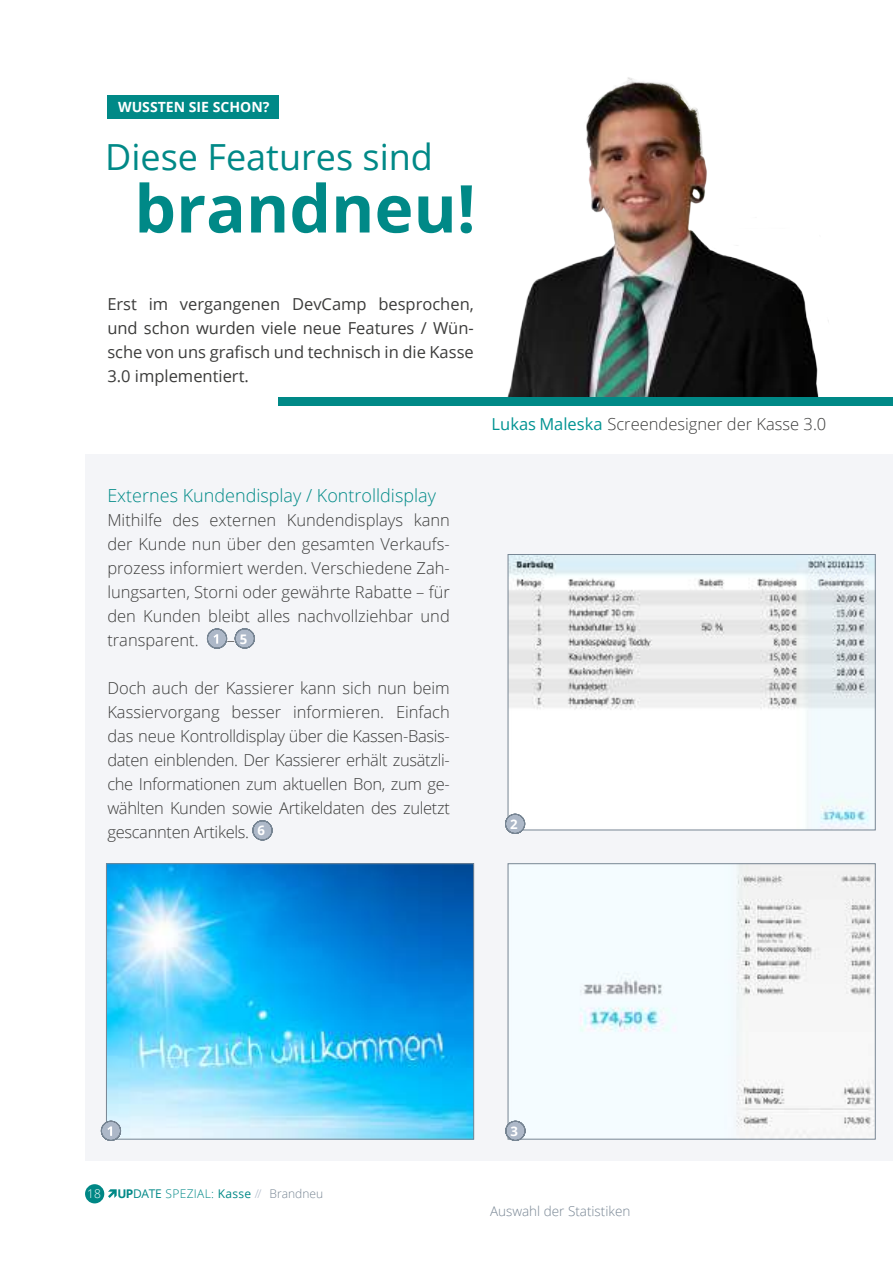
<style>
.page{position:relative;width:893px;height:1263px;background:#fff}
.page>*{position:absolute;margin:0;border:0;box-sizing:border-box;transform-origin:0 0}
.t1{font:700 66px "Open Sans";color:#008987}
.t2{font:36px "Open Sans";color:#008987}
.t3{font:300 18px "Open Sans";color:#008a87}
.t4{font:300 16.5px/24px "Open Sans";color:#3c3c3b;text-align:justify}
.t5{font:16.5px/24px "Open Sans";color:#3c3c3b;text-align:justify}
.t6{font:700 14.1px "Open Sans";color:#fff}
.t7{font:300 13.5px "Open Sans";color:#778593}
.t8{font:700 13.2px "Open Sans";color:#fff}
.t9{font:12px "Open Sans";letter-spacing:.025em;color:#008987}
.t10{font:300 12px "Open Sans";color:#778593}
.t11{font:300 12px "Open Sans";color:#fff}
.s1{font-weight:400;color:#009392}
.s2{font-weight:700}
.s3{font-weight:300}
.s4{font-weight:300;color:#adb8c8}
</style>
<div class="page">
<div style="left:85px;top:1184px;width:19px;height:19px;background:#008785;border-radius:50%"></div>
<svg style="left:108px;top:1189px;width:9px;height:9px"></svg>
<div style="left:85px;top:454px;width:808px;height:706px;background:#f4f5f8"></div>
<div style="left:107px;top:95px;width:172px;height:23px;background:#008987"></div>
<img style="left:507px;top:77px;width:322px;height:320px">
<div style="left:279px;top:397px;width:614px;height:9px;background:#008987"></div>
<img style="left:108px;top:865px;width:364px;height:272px">
<div style="left:106px;top:863px;width:368px;height:276px;border:1px solid #778593"></div>
<img style="left:510px;top:556px;width:364px;height:271px">
<div style="left:508px;top:554px;width:368px;height:276px;border:1px solid #778593"></div>
<img style="left:513px;top:865px;width:361px;height:269px">
<div style="left:508px;top:863px;width:368px;height:276px;border:1px solid #778593"></div>
<svg style="left:207px;top:629px;width:20px;height:19px"></svg>
<svg style="left:235px;top:628px;width:20px;height:20px"></svg>
<svg style="left:253px;top:820px;width:19px;height:20px"></svg>
<svg style="left:101px;top:1121px;width:20px;height:20px"></svg>
<svg style="left:505px;top:1121px;width:20px;height:20px"></svg>
<svg style="left:505px;top:814px;width:20px;height:20px"></svg>
<p class="t6" style="left:118px;top:97px;width:153px">WUSSTEN SIE SCHON?</p>
<h2 class="t2" style="left:105px;top:132px;width:329px">Diese Features sind</h2>
<h1 class="t1" style="left:134px;top:162px;width:343px">brandneu!</h1>
<p class="t5" style="left:107px;top:292px;width:368px">Erst im vergangenen DevCamp besprochen, und schon wurden viele neue Features / Wün&shy;sche von uns grafisch und technisch in die Kasse 3.0 implementiert.</p>
<p class="t4" style="left:492px;top:412px;width:336px"><span class="s1">Lukas Maleska</span> Screendesigner der Kasse 3.0</p>
<p class="t3" style="left:107px;top:483px;width:330px">Externes Kundendisplay / Kontrolldisplay</p>
<p class="t4" style="left:107px;top:508px;width:344px">Mithilfe des externen Kundendisplays kann der Kunde nun über den gesamten Verkaufs&shy;prozess informiert werden. Verschiedene Zah&shy;lungsarten, Storni oder gewährte Rabatte – für den Kunden bleibt alles nachvollziehbar und transparent.</p>
<p class="t4" style="left:227px;top:628px;width:22px">– <sup>5</sup></p>
<p class="t4" style="left:107px;top:676px;width:344px">Doch auch der Kassierer kann sich nun beim Kassiervorgang besser informieren. Einfach das neue Kontrolldisplay über die Kassen-Basis&shy;daten einblenden. Der Kassierer erhält zusätzli&shy;che Informationen zum aktuellen Bon, zum ge&shy;wählten Kunden sowie Artikeldaten des zuletzt gescannten Artikels. <sup>6</sup></p>
<p class="t8" style="left:510px;top:815px;width:9px">2</p>
<p class="t11" style="left:87px;top:1186px;width:16px">18</p>
<p class="t9" style="left:118px;top:1185px;width:146px"><span class="s2">UP</span>DATE <span class="s3">SPEZIAL:</span> Kasse <span class="s4">//</span></p>
<p class="t10" style="left:270px;top:1185px;width:55px">Brandneu</p>
<p class="t8" style="left:510px;top:1122px;width:9px">3</p>
<p class="t7" style="left:490px;top:1202px;width:142px">Auswahl der Statistiken</p>
</div>
